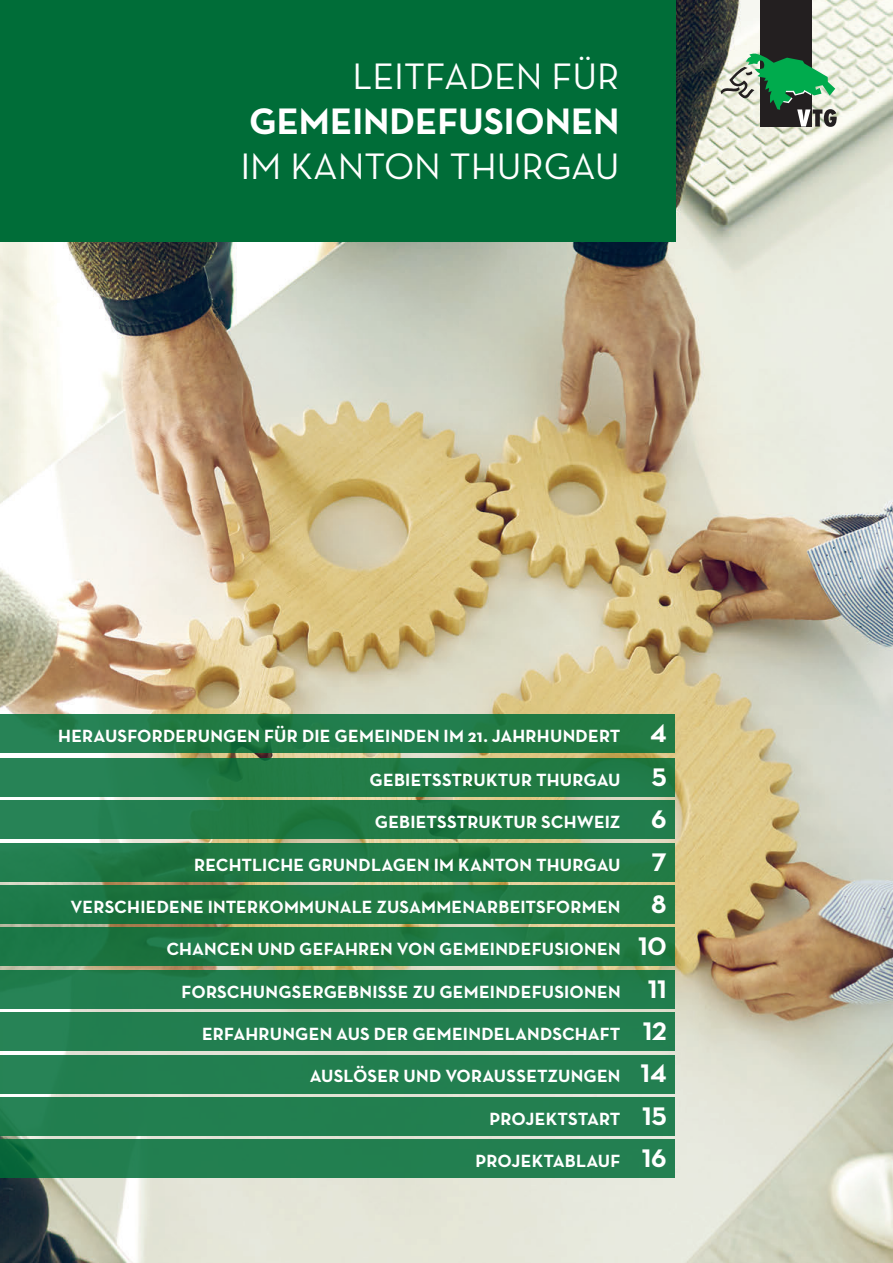
<style>
.page{position:relative;width:893px;height:1263px;background:#fff}
.page>*{position:absolute;margin:0;border:0;box-sizing:border-box;transform-origin:0 0}
.t1{font:37.5px "Neutra Text";color:#fff}
.t2{font:700 37.5px "Neutra Text";color:#fff}
.t3{font:700 18px "Neutra Text";letter-spacing:.01em;color:#fff}
.s1{font-family:"Neutra Text Bold Alt";font-weight:400;font-size:25.8px}
</style>
<div class="page">
<img style="left:0;top:0;width:893px;height:1263px">
<div style="left:760px;top:0;width:51px;height:127px;background:#231f20"></div>
<svg style="left:721px;top:54px;width:116px;height:73px"></svg>
<svg style="left:0;top:801px;width:675px;height:38px;background:#217c49"></svg>
<div style="left:0;top:885px;width:675px;height:39px;background:linear-gradient(to right,#1b7543,#237c45)"></div>
<div style="left:0;top:970px;width:675px;height:38px;background:#227e4e"></div>
<div style="left:0;top:1055px;width:675px;height:38px;background:#227f50"></div>
<div style="left:0;top:1140px;width:675px;height:38px;background:#227f50"></div>
<svg style="left:0;top:715px;width:675px;height:38px;background:#217b48"></svg>
<div style="left:0;top:0;width:675px;height:242px;background:#006d38"></div>
<svg style="left:0;top:758px;width:675px;height:39px;background:#227c49"></svg>
<div style="left:0;top:843px;width:675px;height:38px;background:linear-gradient(to right,#207948,#217a44)"></div>
<div style="left:0;top:928px;width:675px;height:38px;background:#217a45"></div>
<div style="left:0;top:1013px;width:675px;height:38px;background:#227e50"></div>
<div style="left:0;top:1097px;width:675px;height:38px;background:#227f50"></div>
<h1 class="t1" style="left:353px;top:53px;width:268px">LEITFADEN FÜR</h1>
<h1 class="t2" style="left:249px;top:98px;width:372px">GEMEINDEFUSIONEN</h1>
<h1 class="t1" style="left:240px;top:143px;width:381px">IM KANTON THURGAU</h1>
<p class="t3" style="left:58px;top:725px;width:610px">HERAUSFORDERUNGEN FÜR DIE GEMEINDEN IM 21. JAHRHUNDERT <span class="s1">4</span></p>
<p class="t3" style="left:370px;top:769px;width:299px">GEBIETSSTRUKTUR THURGAU <span class="s1">5</span></p>
<p class="t3" style="left:375px;top:811px;width:293px">GEBIETSSTRUKTUR SCHWEIZ <span class="s1">6</span></p>
<p class="t3" style="left:194px;top:853px;width:474px">RECHTLICHE GRUNDLAGEN IM KANTON THURGAU <span class="s1">7</span></p>
<p class="t3" style="left:71px;top:896px;width:598px">VERSCHIEDENE INTERKOMMUNALE ZUSAMMENARBEITSFORMEN <span class="s1">8</span></p>
<p class="t3" style="left:166px;top:938px;width:502px">CHANCEN UND GEFAHREN VON GEMEINDEFUSIONEN <span class="s1">10</span></p>
<p class="t3" style="left:182px;top:980px;width:487px">FORSCHUNGSERGEBNISSE ZU GEMEINDEFUSIONEN <span class="s1">11</span></p>
<p class="t3" style="left:202px;top:1023px;width:466px">ERFAHRUNGEN AUS DER GEMEINDELANDSCHAFT <span class="s1">12</span></p>
<p class="t3" style="left:310px;top:1065px;width:358px">AUSLÖSER UND VORAUSSETZUNGEN <span class="s1">14</span></p>
<p class="t3" style="left:489px;top:1107px;width:179px">PROJEKTSTART <span class="s1">15</span></p>
<p class="t3" style="left:475px;top:1150px;width:193px">PROJEKTABLAUF <span class="s1">16</span></p>
</div>
